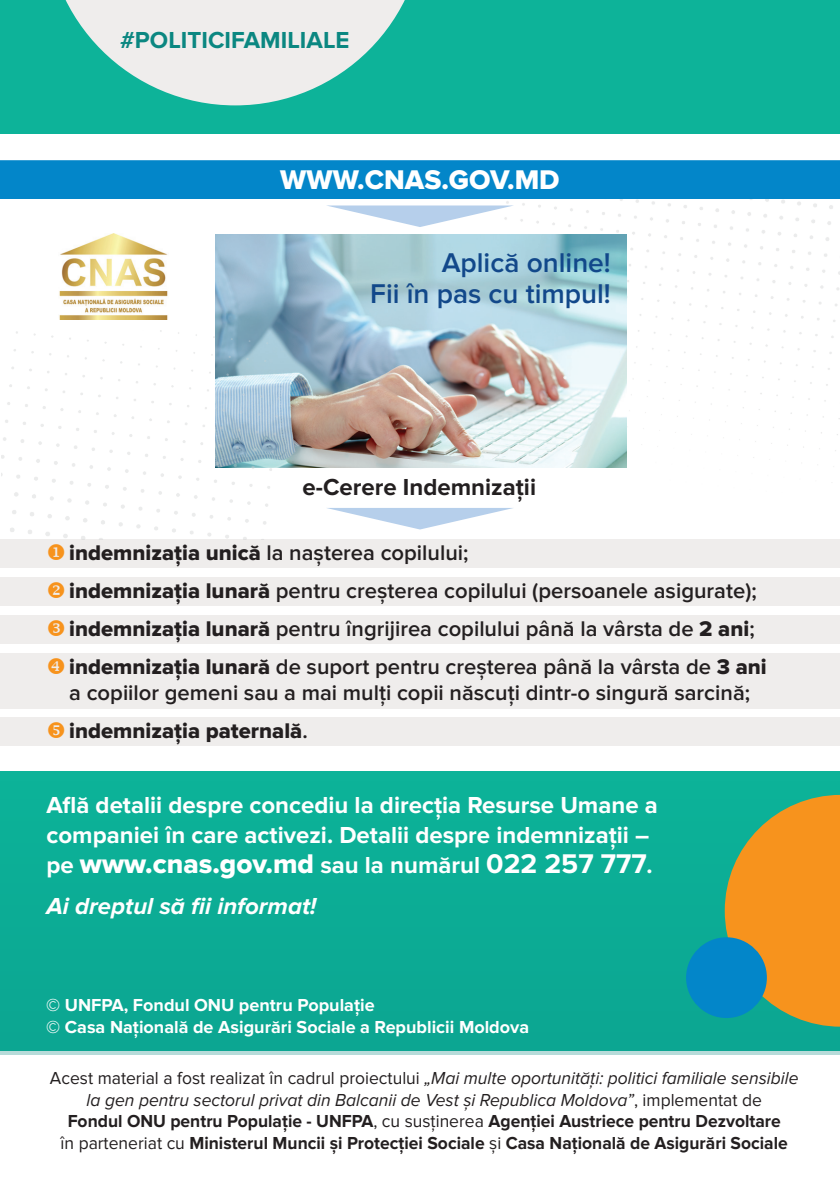
<style>
.page{position:relative;width:840px;height:1191px;background:#fff}
.page>*{position:absolute;margin:0;border:0;box-sizing:border-box;transform-origin:0 0}
.t1{font:600 28px/30.4px "Proxima Nova";color:#12488a;text-align:right}
.t2{font:28px "Proxima Nova Extrabld";color:#fff}
.t3{font:700 24px/30px "Proxima Nova";color:#fff}
.t4{font:italic 700 24px "Proxima Nova";color:#fff}
.t5{font:700 24px "Proxima Nova";color:#231f20}
.t6{font:700 24px "Proxima Nova";color:#0b8781}
.t7{font:600 22px/37.8px "Proxima Nova";color:#231f20}
.t8{font:22px "Proxima Nova Extrabld";color:#231f20}
.t9{font:italic 18px "Proxima Nova";color:#231f20}
.t10{font:700 18px/21.6px "Proxima Nova";color:#231f20}
.t11{font:700 18px/21.6px "Proxima Nova";color:#fff}
.s1{color:#f7931d}
.s2{font-family:"Proxima Nova Extrabld";font-weight:400}
.s3{font-family:"Proxima Nova";font-weight:600}
.s4{font-family:"Proxima Nova Extrabld";font-weight:400;font-size:28px}
.s5{font-size:28px}
.s6{font-style:normal}
.s7{font-weight:400}
</style>
<div class="page">
<div style="left:0;top:0;width:839px;height:1050px;background:#0db399"></div>
<div style="left:0;top:134px;width:839px;height:636px;background:#fff"></div>
<img style="left:506px;top:199px;width:333px;height:269px">
<div style="left:0;top:160px;width:839px;height:39px;background:#0386c9"></div>
<div style="left:0;top:778px;width:839px;height:276px;background:#0cac95"></div>
<svg style="left:65px;top:0;width:340px;height:105px"></svg>
<svg style="left:724px;top:795px;width:115px;height:231px"></svg>
<div style="left:685px;top:937px;width:81px;height:81px;background:#0386c9;border-radius:50%"></div>
<img style="left:216px;top:234px;width:410px;height:234px">
<div style="left:0;top:539px;width:839px;height:28px;background:#efedec"></div>
<div style="left:0;top:577px;width:839px;height:28px;background:#efedec"></div>
<div style="left:0;top:615px;width:839px;height:28px;background:#efedec"></div>
<div style="left:0;top:653px;width:839px;height:56px;background:#efedec"></div>
<div style="left:0;top:717px;width:839px;height:28px;background:#efedec"></div>
<img style="left:59px;top:233px;width:109px;height:86px">
<svg style="left:327px;top:205px;width:186px;height:22px"></svg>
<svg style="left:327px;top:508px;width:186px;height:21px"></svg>
<img style="left:2px;top:330px;width:277px;height:209px">
<p class="t6" style="left:120px;top:27px;width:231px">#PoliticiFamiliale</p>
<p class="t2" style="left:280px;top:164px;width:281px">www.cnas.gov.md</p>
<p class="t1" style="left:370px;top:248px;width:242px">Aplică online!<br>Fii în pas cu timpul!</p>
<p class="t5" style="left:302px;top:473px;width:235px">e-Cerere Indemnizații</p>
<p class="t7" style="left:46px;top:534px;width:423px"><span class="s1">◆</span><span class="s2">indemnizația unică</span> la nașterea copilului;</p>
<p class="t7" style="left:69px;top:572px;width:698px;text-indent:-23px"><span class="s1">❖</span><span class="s2">indemnizația lunară</span> pentru creșterea copilului (persoanele asigurate); <span class="s2">indemnizația lunară</span> pentru îngrijirea copilului până la vârsta de <span class="s2">2 ani</span>; <span class="s2">indemnizația lunară</span> de suport pentru creșterea până la vârsta de <span class="s2">3 ani</span></p>
<p class="t7" style="left:69px;top:674px;width:682px">a copiilor gemeni sau a mai mulți copii născuți dintr-o singură sarcină;</p>
<p class="t8" style="left:69px;top:718px;width:240px">indemnizația paternală<span class="s3">.</span></p>
<p class="t3" style="left:46px;top:790px;width:612px">Află detalii despre concediu la direcţia Resurse Umane a companiei în care activezi. Detalii despre indemnizaţii – pe <span class="s4">www.cnas.gov.md</span> sau la numărul <span class="s5">022 257 777</span>.</p>
<p class="t4" style="left:46px;top:892px;width:271px">Ai dreptul să fii informat!</p>
<p class="t11" style="left:46px;top:994px;width:484px;text-indent:192px">pentru Populație<br>© Casa Națională de Asigurări Sociale a Republicii Moldova</p>
<p class="t11" style="left:46px;top:994px;width:32px">© UNFPA</p>
<p class="t11" style="left:124px;top:994px;width:85px">, Fondul ONU</p>
<p class="t9" style="left:50px;top:1068px;width:749px"><span class="s6">Acest material a fost realizat în cadrul proiectului</span> „Mai multe oportunități: politici familiale sensibile</p>
<p class="t9" style="left:86px;top:1089px;width:676px">la gen pentru sectorul privat din Balcanii de Vest și Republica Moldova”<span class="s6">, implementat de</span></p>
<p class="t10" style="left:68px;top:1111px;width:73px">Fondul ONU</p>
<p class="t10" style="left:170px;top:1111px;width:158px">pentru Populație - UNFPA</p>
<p class="t10" style="left:61px;top:1111px;width:728px;text-indent:312px"><span class="s7">, cu susținerea</span> Agenției Austriece pentru Dezvoltare <span class="s7">în parteneriat cu</span> Ministerul Muncii și Protecției Sociale <span class="s7">și</span> Casa Națională de Asigurări Sociale</p>
</div>
